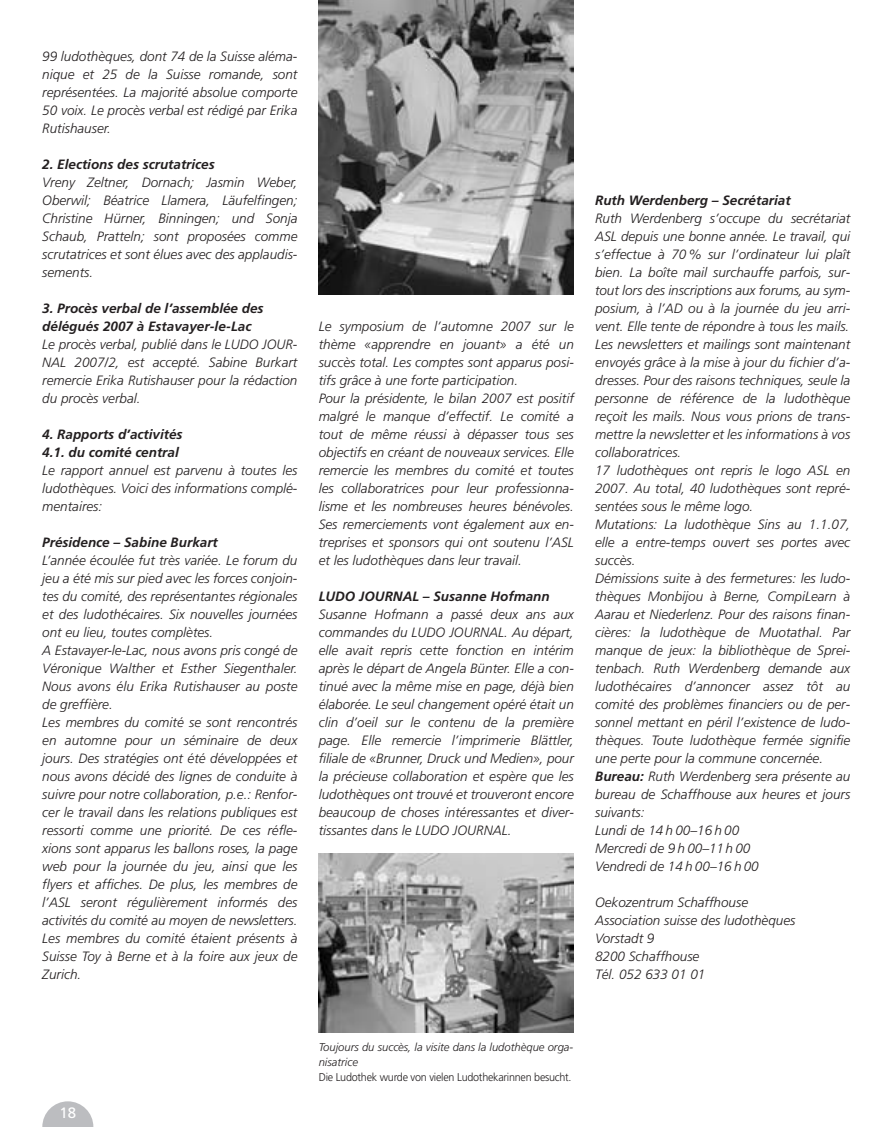
<style>
.page{position:relative;width:893px;height:1127px;background:#fff}
.page>*{position:absolute;margin:0;border:0;box-sizing:border-box;transform-origin:0 0}
.t1{font:15px "Frutiger";color:#fff}
.t2{font:italic 300 13.5px/18px "Frutiger";color:#231f20;text-align:justify}
.t3{font:italic 700 13.5px/18px "Frutiger";color:#231f20}
.t4{font:italic 300 11.25px/15px "Frutiger";color:#231f20}
.t5{font:300 11.25px "Frutiger";letter-spacing:-.02em;color:#231f20;scale:.96 1}
.s1{font-weight:700}
</style>
<div class="page">
<svg style="left:42px;top:1101px;width:51px;height:26px"></svg>
<img style="left:319px;top:0;width:255px;height:295px">
<img style="left:319px;top:854px;width:255px;height:179px">
<p class="t2" style="left:42px;top:48px;width:257px">99 ludothèques, dont 74 de la Suisse aléma&shy;nique et 25 de la Suisse romande, sont représentées. La majorité absolue comporte 50 voix. Le procès verbal est rédigé par Erika Rutishauser.</p>
<p class="t3" style="left:42px;top:156px;width:174px">2. Elections des scrutatrices</p>
<p class="t2" style="left:42px;top:174px;width:257px">Vreny Zeltner, Dornach; Jasmin Weber, Oberwil; Béatrice Llamera, Läufelfingen; Christine Hürner, Binningen; und Sonja Schaub, Pratteln; sont proposées comme scrutatrices et sont élues avec des applaudis&shy;sements.</p>
<p class="t3" style="left:42px;top:300px;width:223px">3. Procès verbal de l’assemblée des délégués 2007 à Estavayer-le-Lac</p>
<p class="t2" style="left:42px;top:336px;width:257px">Le procès verbal, publié dans le LUDO JOUR-NAL 2007/2, est accepté. Sabine Burkart remercie Erika Rutishauser pour la rédaction du procès verbal.</p>
<p class="t3" style="left:42px;top:426px;width:142px">4. Rapports d’activités<br>4.1. du comité central</p>
<p class="t2" style="left:42px;top:462px;width:257px">Le rapport annuel est parvenu à toutes les ludothèques. Voici des informations complé&shy;mentaires:</p>
<p class="t3" style="left:42px;top:534px;width:177px">Présidence – Sabine Burkart</p>
<p class="t2" style="left:42px;top:552px;width:257px;text-align:left">L’année écoulée fut très variée. Le forum du jeu a été mis sur pied avec les forces conjoin&shy;tes du comité, des représentantes régionales et des ludothécaires. Six nouvelles journées ont eu lieu, toutes complètes.<br>A Estavayer-le-Lac, nous avons pris congé de Véronique Walther et Esther Siegenthaler.<br>Nous avons élu Erika Rutishauser au poste de greffière.<br>Les membres du comité se sont rencontrés en automne pour un séminaire de deux jours. Des stratégies ont été développées et nous avons décidé des lignes de conduite à suivre pour notre collaboration, p.e.: Renfor&shy;cer le travail dans les relations publiques est ressorti comme une priorité. De ces réfle&shy;xions sont apparus les ballons roses, la page web pour la journée du jeu, ainsi que les flyers et affiches. De plus, les membres de l’ASL seront régulièrement informés des activités du comité au moyen de newsletters.<br>Les membres du comité étaient présents à Suisse Toy à Berne et à la foire aux jeux de Zurich.</p>
<p class="t2" style="left:319px;top:318px;width:257px;text-align:left">Le symposium de l’automne 2007 sur le thème «apprendre en jouant» a été un succès total. Les comptes sont apparus posi&shy;tifs grâce à une forte participation.<br>Pour la présidente, le bilan 2007 est positif malgré le manque d’effectif. Le comité a tout de même réussi à dépasser tous ses objectifs en créant de nouveaux services. Elle remercie les membres du comité et toutes les collaboratrices pour leur professionna&shy;lisme et les nombreuses heures bénévoles.<br>Ses remerciements vont également aux en&shy;treprises et sponsors qui ont soutenu l’ASL et les ludothèques dans leur travail.</p>
<p class="t3" style="left:319px;top:588px;width:232px">LUDO JOURNAL – Susanne Hofmann</p>
<p class="t2" style="left:319px;top:606px;width:257px">Susanne Hofmann a passé deux ans aux commandes du LUDO JOURNAL. Au départ, elle avait repris cette fonction en intérim après le départ de Angela Bünter. Elle a con&shy;tinué avec la même mise en page, déjà bien élaborée. Le seul changement opéré était un clin d’oeil sur le contenu de la première page. Elle remercie l’imprimerie Blättler, filiale de «Brunner, Druck und Medien», pour la précieuse collaboration et espère que les ludothèques ont trouvé et trouveront encore beaucoup de choses intéressantes et diver&shy;tissantes dans le LUDO JOURNAL.</p>
<p class="t3" style="left:595px;top:192px;width:197px">Ruth Werdenberg – Secrétariat</p>
<p class="t2" style="left:595px;top:210px;width:257px;text-align:left">Ruth Werdenberg s’occupe du secrétariat ASL depuis une bonne année. Le travail, qui s’effectue à 70 % sur l’ordinateur lui plaît bien. La boîte mail surchauffe parfois, sur&shy;tout lors des inscriptions aux forums, au sym&shy;posium, à l’AD ou à la journée du jeu arri&shy;vent. Elle tente de répondre à tous les mails.<br>Les newsletters et mailings sont maintenant envoyés grâce à la mise à jour du fichier d’a&shy;dresses. Pour des raisons techniques, seule la personne de référence de la ludothèque reçoit les mails. Nous vous prions de trans&shy;mettre la newsletter et les informations à vos collaboratrices.<br>17 ludothèques ont repris le logo ASL en 2007. Au total, 40 ludothèques sont repré&shy;sentées sous le même logo.<br>Mutations: La ludothèque Sins au 1.1.07, elle a entre-temps ouvert ses portes avec succès.<br>Démissions suite à des fermetures: les ludo&shy;thèques Monbijou à Berne, CompiLearn à Aarau et Niederlenz. Pour des raisons finan&shy;cières: la ludothèque de Muotathal. Par manque de jeux: la bibliothèque de Sprei&shy;tenbach. Ruth Werdenberg demande aux ludothécaires d’annoncer assez tôt au comité des problèmes financiers ou de per&shy;sonnel mettant en péril l’existence de ludo&shy;thèques. Toute ludothèque fermée signifie une perte pour la commune concernée.<br><span class="s1">Bureau:</span> Ruth Werdenberg sera présente au bureau de Schaffhouse aux heures et jours suivants:<br>Lundi de 14 h 00–16 h 00<br>Mercredi de 9 h 00–11h 00<br>Vendredi de 14 h 00–16 h 00</p>
<p class="t2" style="left:595px;top:894px;width:202px;text-align:left">Oekozentrum Schaffhouse<br>Association suisse des ludothèques<br>Vorstadt 9<br>8200 Schaffhouse<br>Tél. 052 633 01 01</p>
<p class="t1" style="left:59px;top:1106px;width:18px">18</p>
<p class="t4" style="left:319px;top:1040px;width:256px">Toujours du succès, la visite dans la ludothèque orga&shy;nisatrice</p>
<p class="t5" style="left:319px;top:1072px;width:265px">Die Ludothek wurde von vielen Ludothekarinnen besucht.</p>
</div>
